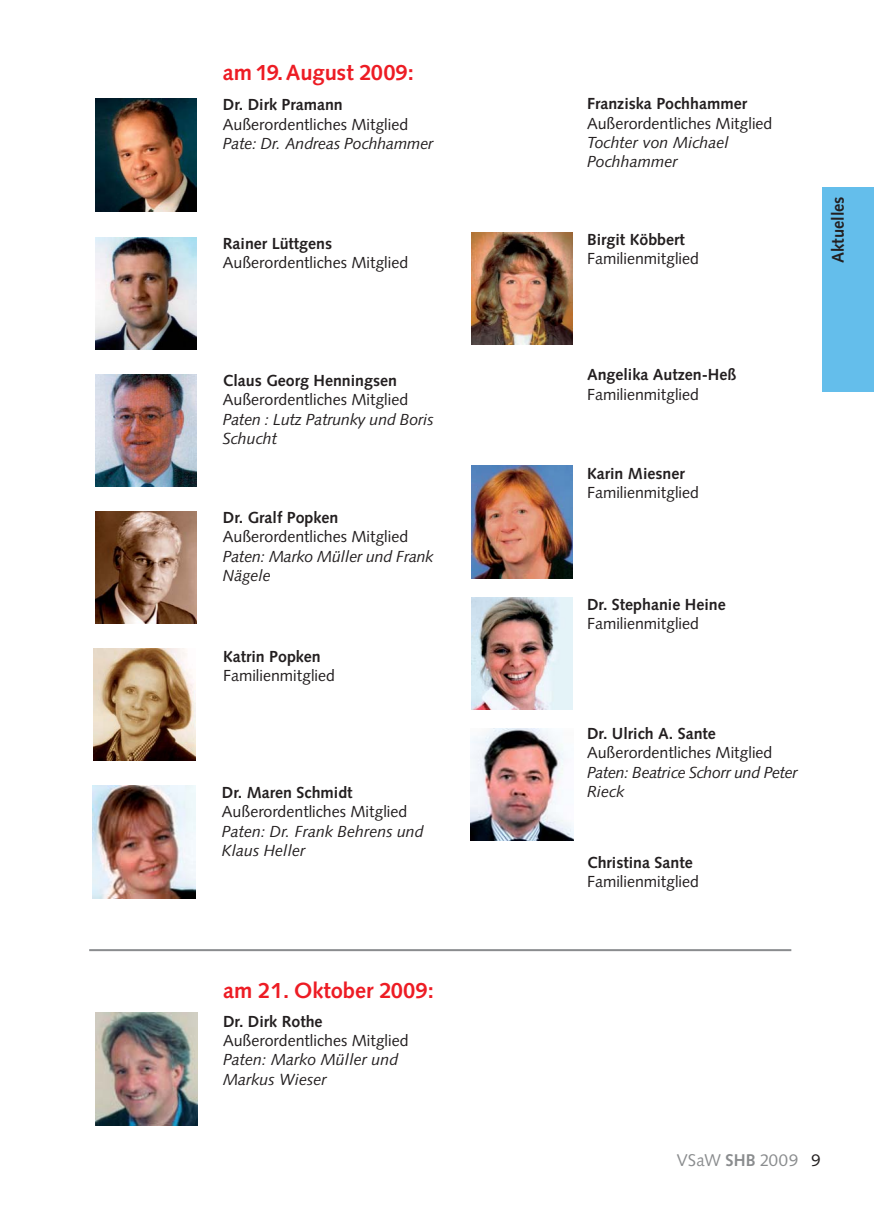
<style>
.page{position:relative;width:874px;height:1226px;background:#fff}
.page>*{position:absolute;margin:0;border:0;box-sizing:border-box;transform-origin:0 0}
.t1{font:700 22px "Syntax";color:#ed1c24}
.t2{font:17px "Syntax";letter-spacing:.01em;color:#8a8c8e}
.t3{font:700 17px "Syntax";color:#231f20}
.t4{font:16px "Syntax";color:#231f20}
.t5{font:700 16px "Syntax";color:#231f20}
.t6{font:italic 16px/19.4px "Syntax";color:#231f20}
.t7{font:italic 16px/19.4px "Syntax";letter-spacing:-.02em;color:#231f20}
.s1{font-weight:700}
.s2{color:#231f20}
</style>
<div class="page">
<div style="left:822px;top:187px;width:51px;height:204px;background:#64beeb"></div>
<img style="left:95px;top:238px;width:102px;height:112px">
<img style="left:471px;top:232px;width:102px;height:113px">
<img style="left:471px;top:466px;width:102px;height:112px">
<img style="left:471px;top:728px;width:102px;height:113px">
<img style="left:94px;top:649px;width:101px;height:112px">
<img style="left:95px;top:375px;width:102px;height:112px">
<img style="left:95px;top:512px;width:102px;height:112px">
<img style="left:93px;top:786px;width:102px;height:112px">
<img style="left:471px;top:597px;width:102px;height:112px">
<img style="left:95px;top:99px;width:102px;height:112px">
<img style="left:95px;top:1013px;width:103px;height:112px">
<hr style="left:89px;top:949px;width:702px;height:2px;background:#8a8c8e">
<h1 class="t1" style="left:223px;top:63px;width:193px">am 19. August 2009:</h1>
<p class="t5" style="left:223px;top:98px;width:122px">Dr. Dirk Pramann</p>
<p class="t4" style="left:223px;top:118px;width:187px">Außerordentliches Mitglied</p>
<p class="t6" style="left:223px;top:135px;width:212px">Pate: Dr. Andreas Pochhammer</p>
<p class="t5" style="left:223px;top:237px;width:111px">Rainer Lüttgens</p>
<p class="t4" style="left:223px;top:256px;width:187px">Außerordentliches Mitglied</p>
<p class="t5" style="left:223px;top:374px;width:176px">Claus Georg Henningsen</p>
<p class="t4" style="left:223px;top:393px;width:187px">Außerordentliches Mitglied</p>
<p class="t6" style="left:223px;top:411px;width:212px">Paten : Lutz Patrunky und Boris<br>Schucht</p>
<p class="t5" style="left:223px;top:511px;width:117px">Dr. Gralf Popken</p>
<p class="t4" style="left:223px;top:530px;width:187px">Außerordentliches Mitglied</p>
<p class="t6" style="left:223px;top:548px;width:212px">Paten: Marko Müller und Frank<br>Nägele</p>
<p class="t5" style="left:223px;top:650px;width:99px">Katrin Popken</p>
<p class="t4" style="left:223px;top:669px;width:114px">Familienmitglied</p>
<p class="t5" style="left:222px;top:786px;width:132px">Dr. Maren Schmidt</p>
<p class="t4" style="left:222px;top:805px;width:187px">Außerordentliches Mitglied</p>
<p class="t6" style="left:222px;top:823px;width:203px">Paten: Dr. Frank Behrens und<br>Klaus Heller</p>
<h1 class="t1" style="left:223px;top:981px;width:212px">am 21. Oktober 2009:</h1>
<p class="t5" style="left:223px;top:1015px;width:101px">Dr. Dirk Rothe</p>
<p class="t4" style="left:223px;top:1034px;width:187px">Außerordentliches Mitglied</p>
<p class="t6" style="left:223px;top:1052px;width:177px">Paten: Marko Müller und<br>Markus Wieser</p>
<p class="t5" style="left:587px;top:97px;width:161px">Franziska Pochhammer</p>
<p class="t4" style="left:587px;top:117px;width:187px">Außerordentliches Mitglied</p>
<p class="t6" style="left:587px;top:134px;width:143px">Tochter von Michael<br>Pochhammer</p>
<p class="t5" style="left:587px;top:233px;width:99px">Birgit Köbbert</p>
<p class="t4" style="left:587px;top:252px;width:114px">Familienmitglied</p>
<p class="t3" style="left:831px;top:263px;width:68px;rotate:-90deg">Aktuelles</p>
<p class="t5" style="left:587px;top:368px;width:151px">Angelika Autzen-Heß</p>
<p class="t4" style="left:587px;top:388px;width:114px">Familienmitglied</p>
<p class="t5" style="left:587px;top:467px;width:99px">Karin Miesner</p>
<p class="t4" style="left:587px;top:486px;width:114px">Familienmitglied</p>
<p class="t5" style="left:587px;top:598px;width:140px">Dr. Stephanie Heine</p>
<p class="t4" style="left:587px;top:617px;width:114px">Familienmitglied</p>
<p class="t5" style="left:587px;top:727px;width:130px">Dr. Ulrich A. Sante</p>
<p class="t4" style="left:587px;top:746px;width:187px">Außerordentliches Mitglied</p>
<p class="t7" style="left:587px;top:764px;width:212px">Paten: Beatrice Schorr und Peter<br>Rieck</p>
<p class="t5" style="left:587px;top:856px;width:107px">Christina Sante</p>
<p class="t4" style="left:587px;top:875px;width:114px">Familienmitglied</p>
<p class="t2" style="left:677px;top:1153px;width:145px">VSaW <span class="s1">SHB</span> 2009 <span class="s2">9</span></p>
</div>
